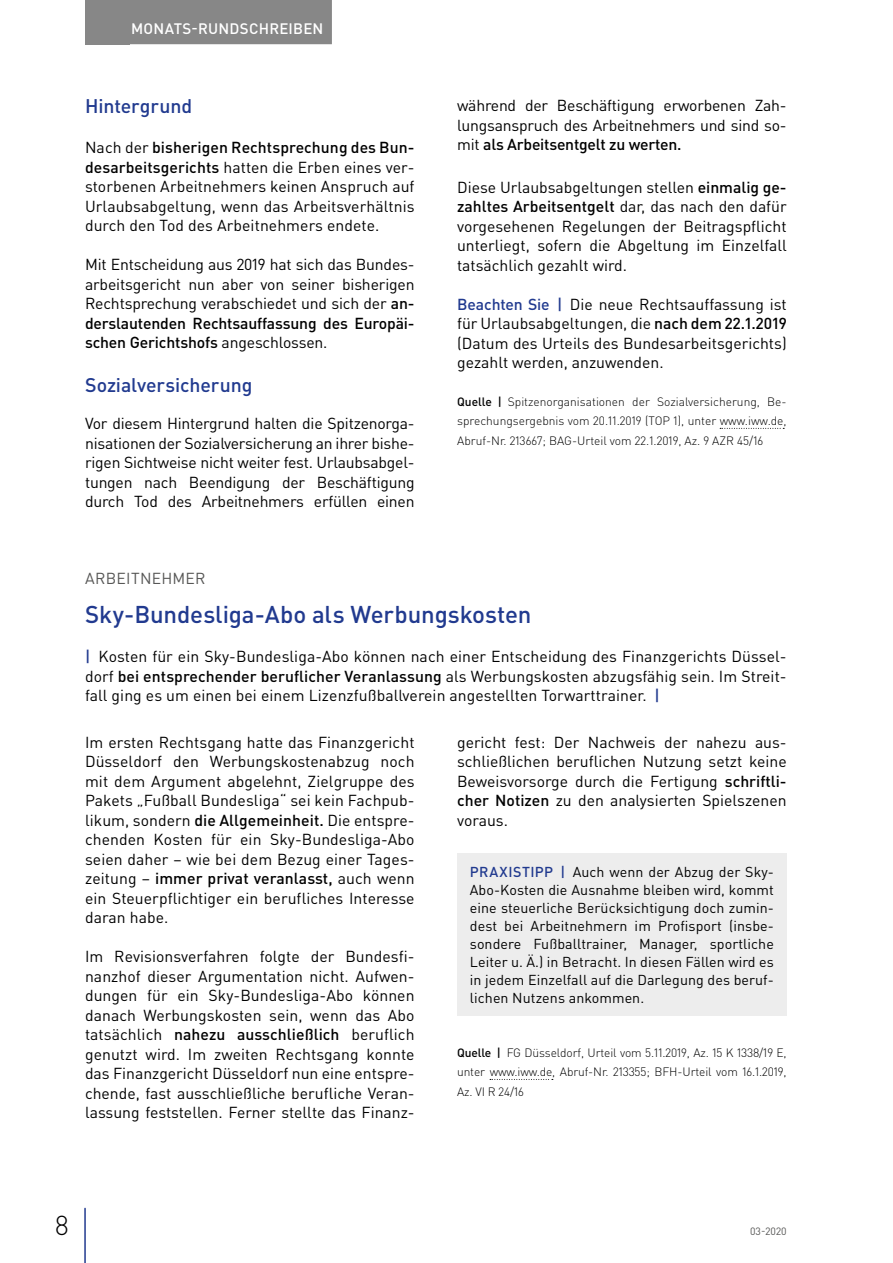
<style>
.page{position:relative;width:893px;height:1263px;background:#fff}
.page>*{position:absolute;margin:0;border:0;box-sizing:border-box;transform-origin:0 0}
.t1{font:300 27px "DIN Pro";color:#000}
.t2{font:500 24px "DIN Pro";letter-spacing:-.005em;color:#213a8f}
.t3{font:500 19.5px "DIN Pro";letter-spacing:-.005em;color:#213a8f}
.t4{font:15.75px/19.5px "DIN Pro";color:#000;text-align:justify}
.t5{font:15.75px "DIN Pro";letter-spacing:.015em;color:#575756}
.t6{font:500 15px "DIN Pro";letter-spacing:.015em;color:#fff}
.t7{font:14.25px/18px "DIN Pro";letter-spacing:.005em;color:#000;text-align:justify}
.t8{font:300 12px/19.5px "DIN Pro";letter-spacing:-.01em;color:#000;text-align:justify}
.t9{font:10.5px "DIN Pro";color:#575756}
.s1{font-weight:500}
.s2{font-weight:500;color:#213a8f}
</style>
<div class="page">
<div style="left:85px;top:0;width:45px;height:44px;background:#878787"></div>
<hr style="left:84px;top:1208px;width:2px;height:55px;background:#213a8f">
<div style="left:122px;top:0;width:210px;height:44px;background:#878787"></div>
<svg style="left:490px;top:1079px;width:63px;height:1px"></svg>
<div style="left:457px;top:853px;width:330px;height:163px;background:#ededed"></div>
<svg style="left:720px;top:428px;width:64px;height:1px"></svg>
<p class="t6" style="left:131px;top:18px;width:194px">MONATS-RUNDSCHREIBEN</p>
<p class="t3" style="left:85px;top:92px;width:109px">Hintergrund</p>
<p class="t4" style="left:85px;top:137px;width:331px">Nach der <span class="s1">bisherigen Rechtsprechung des Bun&shy;desarbeitsgerichts</span> hatten die Erben eines ver&shy;storbenen Arbeitnehmers keinen Anspruch auf Urlaubsabgeltung, wenn das Arbeitsverhältnis durch den Tod des Arbeitnehmers endete.</p>
<p class="t4" style="left:85px;top:254px;width:331px">Mit Entscheidung aus 2019 hat sich das Bundes&shy;arbeitsgericht nun aber von seiner bisherigen Rechtsprechung verabschiedet und sich der <span class="s1">an&shy;derslautenden Rechtsauffassung des Europäi&shy;schen Gerichtshofs</span> angeschlossen.</p>
<p class="t3" style="left:85px;top:371px;width:169px">Sozialversicherung</p>
<p class="t4" style="left:85px;top:413px;width:331px">Vor diesem Hintergrund halten die Spitzenorga&shy;nisationen der Sozialversicherung an ihrer bishe&shy;rigen Sichtweise nicht weiter fest. Urlaubsabgel&shy;tungen nach Beendigung der Beschäftigung durch Tod des Arbeitnehmers erfüllen einen</p>
<p class="t4" style="left:457px;top:95px;width:331px">während der Beschäftigung erworbenen Zah&shy;lungsanspruch des Arbeitnehmers und sind so&shy;mit <span class="s1">als Arbeitsentgelt zu werten.</span></p>
<p class="t4" style="left:457px;top:177px;width:331px">Diese Urlaubsabgeltungen stellen <span class="s1">einmalig ge&shy;zahltes Arbeitsentgelt</span> dar, das nach den dafür vorgesehenen Regelungen der Beitragspflicht unterliegt, sofern die Abgeltung im Einzelfall tatsächlich gezahlt wird.</p>
<p class="t4" style="left:457px;top:294px;width:331px"><span class="s2">Beachten Sie |</span> Die neue Rechtsauffassung ist für Urlaubsabgeltungen, die <span class="s1">nach dem 22.1.2019 </span>(Datum des Urteils des Bundesarbeitsgerichts) gezahlt werden, anzuwenden.</p>
<p class="t8" style="left:457px;top:391px;width:331px"><span class="s1">Quelle |</span> Spitzenorganisationen der Sozialversicherung, Be&shy;sprechungsergebnis vom 20.11.2019 (TOP 1), unter www.iww.de, Abruf-Nr. 213667; BAG-Urteil vom 22.1.2019, Az. 9 AZR 45/16</p>
<p class="t5" style="left:85px;top:568px;width:122px">ARBEITNEHMER</p>
<h2 class="t2" style="left:85px;top:598px;width:448px">Sky-Bundesliga-Abo als Werbungskosten</h2>
<p class="t4" style="left:85px;top:646px;width:703px"><span class="s2">|</span> Kosten für ein Sky-Bundesliga-Abo können nach einer Entscheidung des Finanzgerichts Düssel&shy;dorf <span class="s1">bei entsprechender beruflicher Veranlassung</span> als Werbungskosten abzugsfähig sein. Im Streit&shy;fall ging es um einen bei einem Lizenzfußballverein angestellten Torwarttrainer. <span class="s2">|</span></p>
<p class="t4" style="left:85px;top:732px;width:331px">Im ersten Rechtsgang hatte das Finanzgericht Düsseldorf den Werbungskostenabzug noch mit dem Argument abgelehnt, Zielgruppe des Pakets „Fußball Bundesliga“ sei kein Fachpub&shy;likum, sondern <span class="s1">die Allgemeinheit.</span> Die entspre&shy;chenden Kosten für ein Sky-Bundesliga-Abo seien daher – wie bei dem Bezug einer Tages&shy;zeitung – <span class="s1">immer privat veranlasst,</span> auch wenn ein Steuerpflichtiger ein berufliches Interesse daran habe.</p>
<p class="t4" style="left:85px;top:946px;width:331px">Im Revisionsverfahren folgte der Bundesfi&shy;nanzhof dieser Argumentation nicht. Aufwen&shy;dungen für ein Sky-Bundesliga-Abo können danach Werbungskosten sein, wenn das Abo tatsächlich <span class="s1">nahezu ausschließlich</span> beruflich genutzt wird. Im zweiten Rechtsgang konnte das Finanzgericht Düsseldorf nun eine entspre&shy;chende, fast ausschließliche berufliche Veran&shy;lassung feststellen. Ferner stellte das Finanz-</p>
<p class="t4" style="left:457px;top:732px;width:331px">gericht fest: Der Nachweis der nahezu aus&shy;schließlichen beruflichen Nutzung setzt keine Beweisvorsorge durch die Fertigung <span class="s1">schriftli&shy;cher Notizen</span> zu den analysierten Spielszenen voraus.</p>
<p class="t7" style="left:470px;top:862px;width:306px"><span class="s2">PRAXISTIPP |</span> Auch wenn der Abzug der Sky-Abo-Kosten die Ausnahme bleiben wird, kommt eine steuerliche Berücksichtigung doch zumin&shy;dest bei Arbeitnehmern im Profisport (insbe&shy;sondere Fußballtrainer, Manager, sportliche Leiter u. Ä.) in Betracht. In diesen Fällen wird es in jedem Einzelfall auf die Darlegung des beruf&shy;lichen Nutzens ankommen.</p>
<p class="t8" style="left:457px;top:1042px;width:331px"><span class="s1">Quelle |</span> FG Düsseldorf, Urteil vom 5.11.2019, Az. 15 K 1338/19 E, unter www.iww.de, Abruf-Nr. 213355; BFH-Urteil vom 16.1.2019, Az. VI R 24/16</p>
<h1 class="t1" style="left:55px;top:1207px;width:16px">8</h1>
<p class="t9" style="left:750px;top:1224px;width:38px">03-2020</p>
</div>
